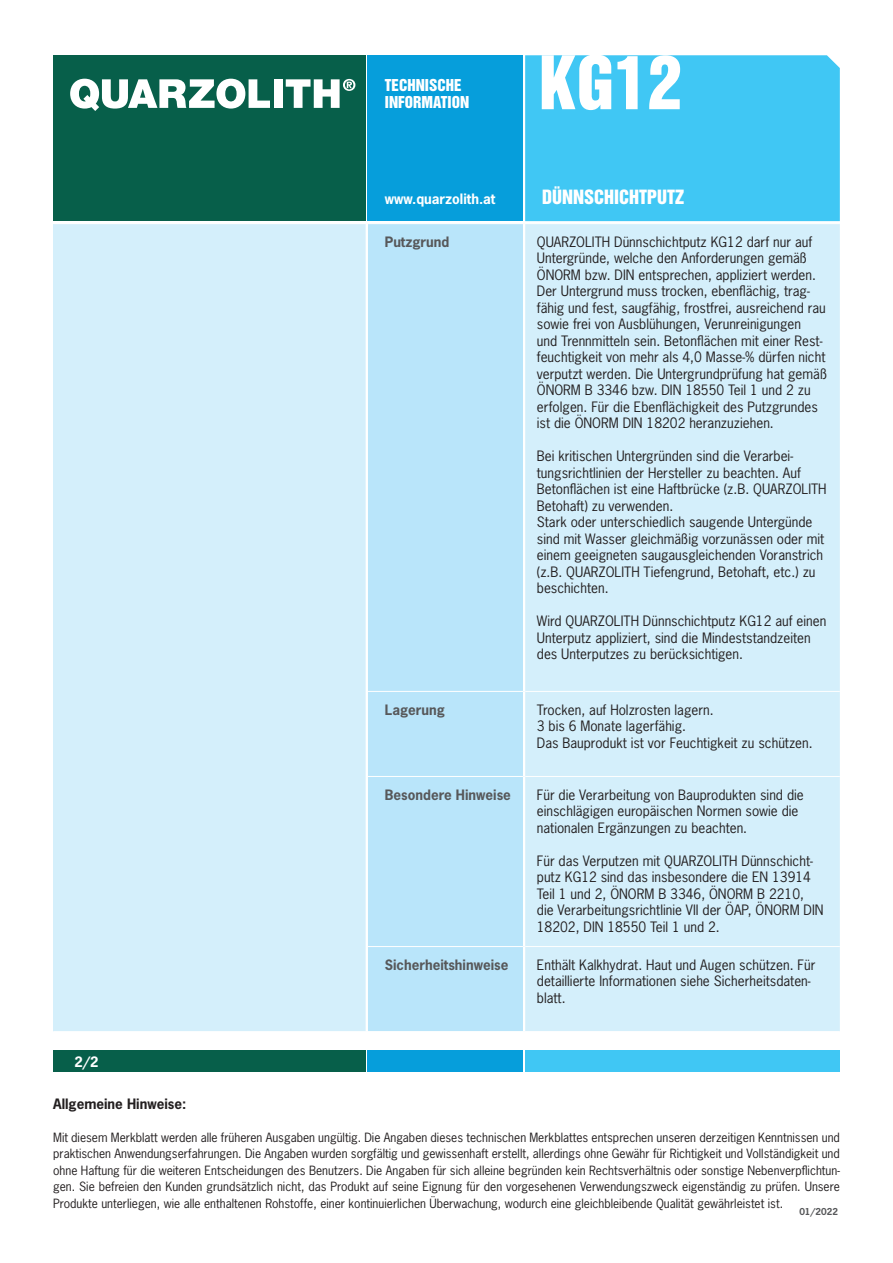
<style>
.page{position:relative;width:893px;height:1263px;background:#fff}
.page>*{position:absolute;margin:0;border:0;box-sizing:border-box;transform-origin:0 0}
.t1{font:67.5px "Helvetica Inserat LT Std";color:#fff}
.t2{font:18px "Helvetica Inserat LT Std";color:#fff}
.t3{font:15px/17.2px "Helvetica Inserat LT Std";color:#fff}
.t4{font:13.5px/16.5px "News Gothic Std";color:#231f20}
.t5{font:700 13.5px "News Gothic Std";color:#57585a}
.t6{font:700 13.5px "News Gothic Std";color:#fff}
.t7{font:700 13.5px "News Gothic Std";color:#231f20}
.t8{font:12px/16.5px "News Gothic Std";color:#231f20;text-align:justify}
.t9{font:700 9px "News Gothic Std";letter-spacing:.015em;color:#57585a}
</style>
<div class="page">
<div style="left:53px;top:1050px;width:313px;height:21px;background:#075f4a"></div>
<div style="left:368px;top:1050px;width:155px;height:21px;background:#069edb"></div>
<div style="left:525px;top:1050px;width:315px;height:21px;background:#40c7f4"></div>
<div style="left:53px;top:55px;width:313px;height:166px;background:#075f4a"></div>
<div style="left:525px;top:55px;width:315px;height:166px;background:#40c7f4"></div>
<div style="left:368px;top:55px;width:155px;height:166px;background:#069edb"></div>
<div style="left:368px;top:224px;width:155px;height:807px;background:#b9e5fa"></div>
<svg style="left:525px;top:224px;width:315px;height:807px;fill:#d4effb"></svg>
<hr style="left:368px;top:691px;width:155px;height:1px;background:#fff">
<hr style="left:525px;top:691px;width:315px;height:1px;background:#fff">
<hr style="left:368px;top:776px;width:155px;height:1px;background:#fff">
<hr style="left:525px;top:776px;width:315px;height:1px;background:#fff">
<hr style="left:368px;top:946px;width:155px;height:1px;background:#fff">
<hr style="left:525px;top:946px;width:315px;height:1px;background:#fff">
<div style="left:53px;top:224px;width:314px;height:807px;background:#d4effb"></div>
<hr style="left:366px;top:224px;width:2px;height:807px;background:#fff">
<svg style="left:70px;top:79px;width:200px;height:32px"></svg>
<div style="left:274px;top:79px;width:9px;height:29px;background:#fff"></div>
<svg style="left:286px;top:79px;width:69px;height:29px"></svg>
<p class="t3" style="left:385px;top:77px;width:86px">TECHNISCHE<br>INFORMATION</p>
<h1 class="t1" style="left:539px;top:42px;width:144px">KG12</h1>
<p class="t6" style="left:385px;top:190px;width:112px">www.quarzolith.at</p>
<h2 class="t2" style="left:542px;top:186px;width:144px">DÜNNSCHICHTPUTZ</h2>
<p class="t5" style="left:385px;top:233px;width:66px">Putzgrund</p>
<p class="t4" style="left:537px;top:233px;width:292px">QUARZOLITH Dünnschichtputz KG12 darf nur auf Untergründe, welche den Anforderungen gemäß ÖNORM bzw. DIN entsprechen, appliziert werden.<br>Der Untergrund muss trocken, ebenflächig, trag&shy;fähig und fest, saugfähig, frostfrei, ausreichend rau sowie frei von Ausblühungen, Verunreinigungen<br>und Trennmitteln sein. Betonflächen mit einer Rest&shy;feuchtigkeit von mehr als 4,0 Masse-% dürfen nicht verputzt werden. Die Untergrundprüfung hat gemäß ÖNORM B 3346 bzw. DIN 18550 Teil 1 und 2 zu erfolgen. Für die Ebenflächigkeit des Putzgrundes ist die ÖNORM DIN 18202 heranzuziehen.</p>
<p class="t4" style="left:537px;top:448px;width:291px">Bei kritischen Untergründen sind die Verarbei&shy;tungsrichtlinien der Hersteller zu beachten. Auf Betonflächen ist eine Haftbrücke (z.B. QUARZOLITH Betohaft) zu verwenden.<br>Stark oder unterschiedlich saugende Untergünde sind mit Wasser gleichmäßig vorzunässen oder mit einem geeigneten saugausgleichenden Voranstrich (z.B. QUARZOLITH Tiefengrund, Betohaft, etc.) zu beschichten.</p>
<p class="t4" style="left:537px;top:613px;width:291px">Wird QUARZOLITH Dünnschichtputz KG12 auf einen<br>Unterputz appliziert, sind die Mindeststandzeiten des Unterputzes zu berücksichtigen.</p>
<p class="t6" style="left:74px;top:1053px;width:26px">2/2</p>
<p class="t5" style="left:385px;top:700px;width:62px">Lagerung</p>
<p class="t4" style="left:537px;top:701px;width:277px">Trocken, auf Holzrosten lagern.<br>3 bis 6 Monate lagerfähig.<br>Das Bauprodukt ist vor Feuchtigkeit zu schützen.</p>
<p class="t5" style="left:385px;top:785px;width:128px">Besondere Hinweise</p>
<p class="t4" style="left:537px;top:786px;width:268px">Für die Verarbeitung von Bauprodukten sind die einschlägigen europäischen Normen sowie die nationalen Ergänzungen zu beachten.</p>
<p class="t4" style="left:537px;top:852px;width:288px">Für das Verputzen mit QUARZOLITH Dünnschicht&shy;putz KG12 sind das insbesondere die EN 13914<br>Teil 1 und 2, ÖNORM B 3346, ÖNORM B 2210, die Verarbeitungsrichtlinie VII der ÖAP, ÖNORM DIN 18202, DIN 18550 Teil 1 und 2.</p>
<p class="t5" style="left:385px;top:956px;width:125px">Sicherheitshinweise</p>
<p class="t4" style="left:537px;top:956px;width:280px">Enthält Kalkhydrat. Haut und Augen schützen. Für detaillierte Informationen siehe Sicherheitsdaten&shy;blatt.</p>
<p class="t7" style="left:53px;top:1095px;width:135px">Allgemeine Hinweise:</p>
<p class="t8" style="left:53px;top:1129px;width:788px">Mit diesem Merkblatt werden alle früheren Ausgaben ungültig. Die Angaben dieses technischen Merkblattes entsprechen unseren derzeitigen Kenntnissen und praktischen Anwendungserfahrungen. Die Angaben wurden sorgfältig und gewissenhaft erstellt, allerdings ohne Gewähr für Richtigkeit und Vollständigkeit und ohne Haftung für die weiteren Entscheidungen des Benutzers. Die Angaben für sich alleine begründen kein Rechtsverhältnis oder sonstige Nebenverpflichtun&shy;gen. Sie befreien den Kunden grundsätzlich nicht, das Produkt auf seine Eignung für den vorgesehenen Verwendungszweck eigenständig zu prüfen. Unsere Produkte unterliegen, wie alle enthaltenen Rohstoffe, einer kontinuierlichen Überwachung, wodurch eine gleichbleibende Qualität gewährleistet ist.</p>
<p class="t9" style="left:799px;top:1205px;width:40px">01/2022</p>
</div>
